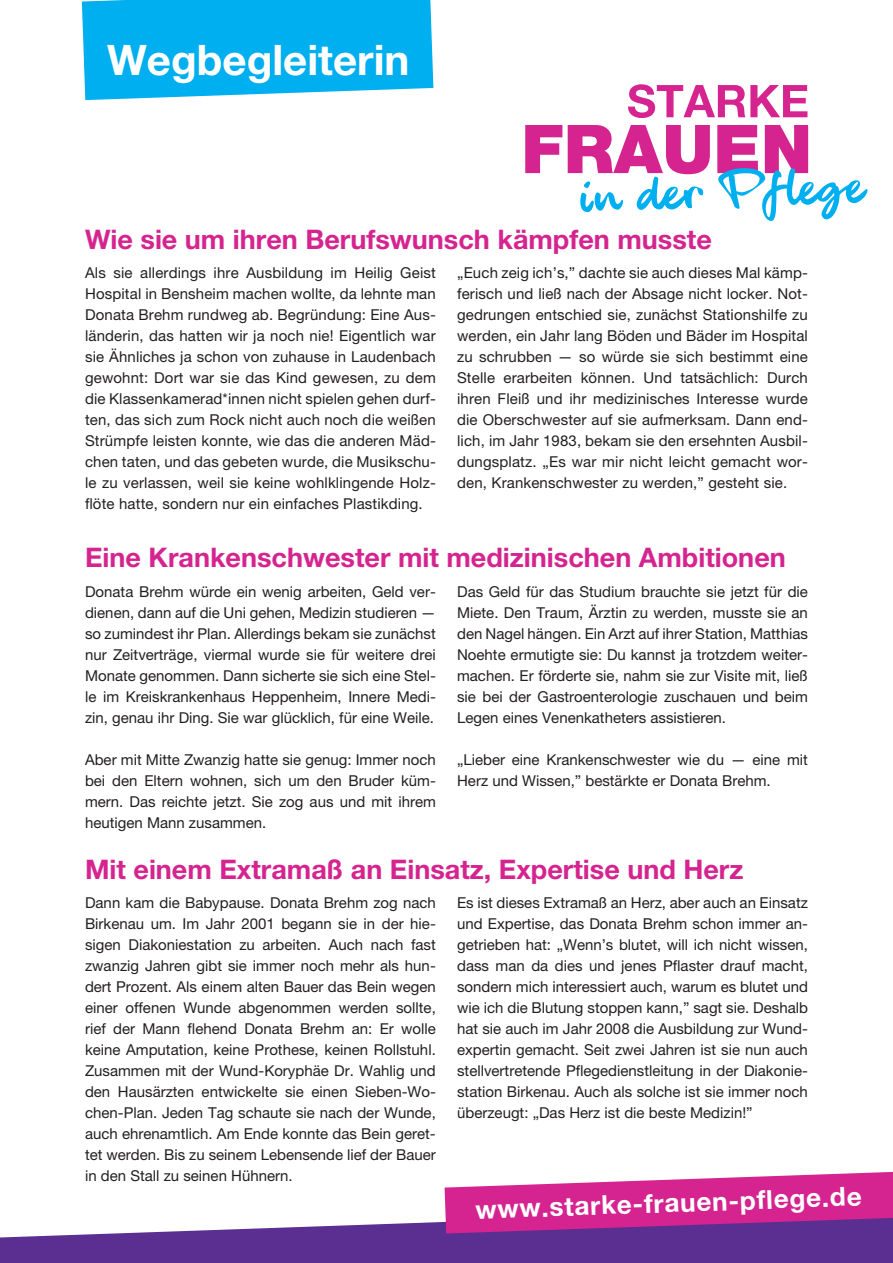
<style>
.page{position:relative;width:893px;height:1263px;background:#fff}
.page>*{position:absolute;margin:0;border:0;box-sizing:border-box;transform-origin:0 0}
.t1{font:700 42.15px "Helvetica Neue LT Pro";color:#fff}
.t2{font:700 27px "Helvetica Neue LT Pro";color:#d5248f}
.t3{font:700 26.1px "Helvetica Neue LT Pro";color:#fff}
.t4{font:15px/21px "Helvetica Neue LT Pro";color:#231f20;text-align:justify}
</style>
<div class="page">
<svg style="left:628px;top:84px;width:179px;height:34px"></svg>
<svg style="left:525px;top:125px;width:342px;height:96px"></svg>
<svg style="left:82px;top:0;width:351px;height:100px;background:#11b4f0"></svg>
<svg style="left:0;top:1222px;width:893px;height:41px;background:#6c449c"></svg>
<svg style="left:445px;top:1172px;width:448px;height:61px;background:#cb419d"></svg>
<h1 class="t1" style="left:107px;top:34px;width:304px">Wegbegleiterin</h1>
<h2 class="t2" style="left:85px;top:223px;width:628px">Wie sie um ihren Berufswunsch kämpfen musste</h2>
<p class="t4" style="left:85px;top:262px;width:352px">Als sie allerdings ihre Ausbildung im Heilig Geist Hospital in Bensheim machen wollte, da lehnte man Donata Brehm rundweg ab. Begründung: Eine Aus&shy;länderin, das hatten wir ja noch nie! Eigentlich war sie Ähnliches ja schon von zuhause in Laudenbach gewohnt: Dort war sie das Kind gewesen, zu dem die Klassenkamerad*innen nicht spielen gehen durf&shy;ten, das sich zum Rock nicht auch noch die weißen Strümpfe leisten konnte, wie das die anderen Mäd&shy;chen taten, und das gebeten wurde, die Musikschu&shy;le zu verlassen, weil sie keine wohlklingende Holz&shy;flöte hatte, sondern nur ein einfaches Plastikding.</p>
<p class="t4" style="left:457px;top:262px;width:352px">„Euch zeig ich’s,” dachte sie auch dieses Mal kämp&shy;ferisch und ließ nach der Absage nicht locker. Not&shy;gedrungen entschied sie, zunächst Stationshilfe zu werden, ein Jahr lang Böden und Bäder im Hospital zu schrubben — so würde sie sich bestimmt eine Stelle erarbeiten können. Und tatsächlich: Durch ihren Fleiß und ihr medizinisches Interesse wurde die Oberschwester auf sie aufmerksam. Dann end&shy;lich, im Jahr 1983, bekam sie den ersehnten Ausbil&shy;dungsplatz. „Es war mir nicht leicht gemacht wor&shy;den, Krankenschwester zu werden,” gesteht sie.</p>
<h2 class="t2" style="left:85px;top:541px;width:702px">Eine Krankenschwester mit medizinischen Ambitionen</h2>
<p class="t4" style="left:85px;top:581px;width:352px">Donata Brehm würde ein wenig arbeiten, Geld ver&shy;dienen, dann auf die Uni gehen, Medizin studieren — so zumindest ihr Plan. Allerdings bekam sie zunächst nur Zeitverträge, viermal wurde sie für weitere drei Monate genommen. Dann sicherte sie sich eine Stel&shy;le im Kreiskrankenhaus Heppenheim, Innere Medi&shy;zin, genau ihr Ding. Sie war glücklich, für eine Weile.</p>
<p class="t4" style="left:85px;top:749px;width:352px">Aber mit Mitte Zwanzig hatte sie genug: Immer noch bei den Eltern wohnen, sich um den Bruder küm&shy;mern. Das reichte jetzt. Sie zog aus und mit ihrem heutigen Mann zusammen.</p>
<p class="t4" style="left:457px;top:581px;width:352px">Das Geld für das Studium brauchte sie jetzt für die Miete. Den Traum, Ärztin zu werden, musste sie an den Nagel hängen. Ein Arzt auf ihrer Station, Matthias Noehte ermutigte sie: Du kannst ja trotzdem weiter&shy;machen. Er förderte sie, nahm sie zur Visite mit, ließ sie bei der Gastroenterologie zuschauen und beim Legen eines Venenkatheters assistieren.</p>
<p class="t4" style="left:457px;top:749px;width:352px">„Lieber eine Krankenschwester wie du — eine mit<br>Herz und Wissen,” bestärkte er Donata Brehm.</p>
<h2 class="t2" style="left:85px;top:852px;width:660px">Mit einem Extramaß an Einsatz, Expertise und Herz</h2>
<p class="t4" style="left:85px;top:892px;width:352px">Dann kam die Babypause. Donata Brehm zog nach Birkenau um. Im Jahr 2001 begann sie in der hie&shy;sigen Diakoniestation zu arbeiten. Auch nach fast zwanzig Jahren gibt sie immer noch mehr als hun&shy;dert Prozent. Als einem alten Bauer das Bein wegen einer offenen Wunde abgenommen werden sollte, rief der Mann flehend Donata Brehm an: Er wolle keine Amputation, keine Prothese, keinen Rollstuhl.<br>Zusammen mit der Wund-Koryphäe Dr. Wahlig und den Hausärzten entwickelte sie einen Sieben-Wo&shy;chen-Plan. Jeden Tag schaute sie nach der Wunde, auch ehrenamtlich. Am Ende konnte das Bein geret&shy;tet werden. Bis zu seinem Lebensende lief der Bauer in den Stall zu seinen Hühnern.</p>
<p class="t4" style="left:457px;top:892px;width:352px">Es ist dieses Extramaß an Herz, aber auch an Einsatz und Expertise, das Donata Brehm schon immer an&shy;getrieben hat: „Wenn’s blutet, will ich nicht wissen, dass man da dies und jenes Pflaster drauf macht, sondern mich interessiert auch, warum es blutet und wie ich die Blutung stoppen kann,” sagt sie. Deshalb hat sie auch im Jahr 2008 die Ausbildung zur Wund&shy;expertin gemacht. Seit zwei Jahren ist sie nun auch stellvertretende Pflegedienstleitung in der Diakonie&shy;station Birkenau. Auch als solche ist sie immer noch überzeugt: „Das Herz ist die beste Medizin!”</p>
<h3 class="t3" style="left:475px;top:1193px;width:388px;rotate:-2deg">www.starke-frauen-pflege.de</h3>
</div>
